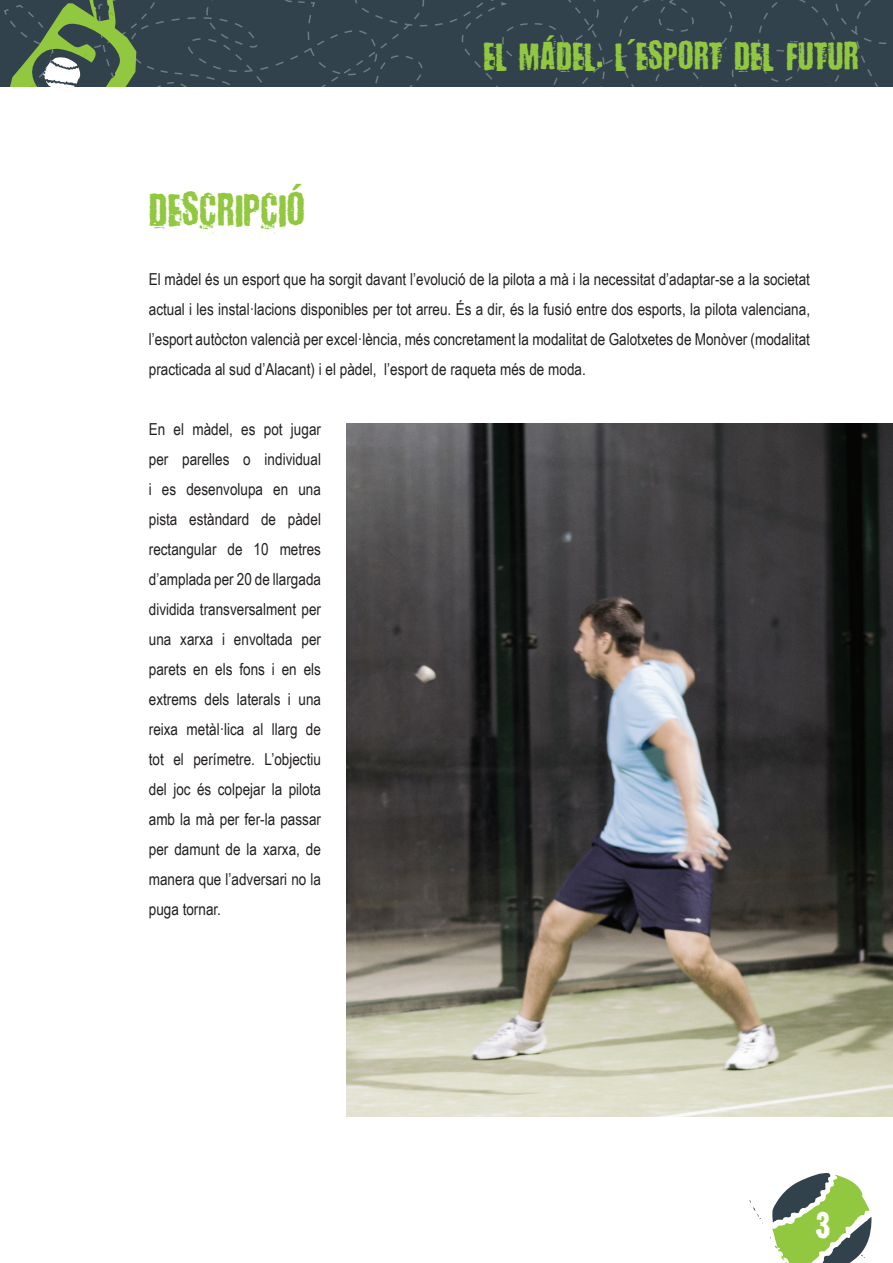
<style>
.page{position:relative;width:893px;height:1263px;background:#fff}
.page>*{position:absolute;margin:0;border:0;box-sizing:border-box;transform-origin:0 0}
.t1{font:42px "Baron Kuffner";color:#91c83f}
.t2{font:39px "Baron Kuffner";color:#fff}
.t3{font:36px "Baron Kuffner";color:#91c83f}
.t4{font:16.5px/30px "Arial Narrow";color:#231f20;text-align:justify}
</style>
<div class="page">
<svg style="left:770px;top:1173px;width:101px;height:90px"></svg>
<svg style="left:749px;top:1200px;width:14px;height:24px"></svg>
<div style="left:0;top:0;width:888px;height:87px;background:#32424c"></div>
<svg style="left:5px;top:0;width:635px;height:87px;background:#3b4e4e"></svg>
<img style="left:346px;top:424px;width:547px;height:692px">
<h3 class="t3" style="left:483px;top:27px;width:377px">EL MÀDEL. L'ESPORT DEL FUTUR</h3>
<h1 class="t1" style="left:149px;top:176px;width:158px">DESCRIPCIÓ</h1>
<p class="t4" style="left:149px;top:264px;width:663px">El màdel és un esport que ha sorgit davant l’evolució de la pilota a mà i la necessitat d’adaptar-se a la societat actual i les instal·lacions disponibles per tot arreu. És a dir, és la fusió entre dos esports, la pilota valenciana, l’esport autòcton valencià per excel·lència, més concretament la modalitat de Galotxetes de Monòver (modalitat practicada al sud d’Alacant) i el pàdel, l’esport de raqueta més de moda.</p>
<p class="t4" style="left:149px;top:414px;width:174px">En el màdel, es pot jugar per parelles o individual i es desenvolupa en una pista estàndard de pàdel rectangular de 10 metres d’amplada per 20 de llargada dividida transversalment per una xarxa i envoltada per parets en els fons i en els extrems dels laterals i una reixa metàl·lica al llarg de tot el perímetre. L’objectiu del joc és colpejar la pilota amb la mà per fer-la passar per damunt de la xarxa, de manera que l’adversari no la puga tornar.</p>
<h2 class="t2" style="left:816px;top:1191px;width:16px">3</h2>
</div>
